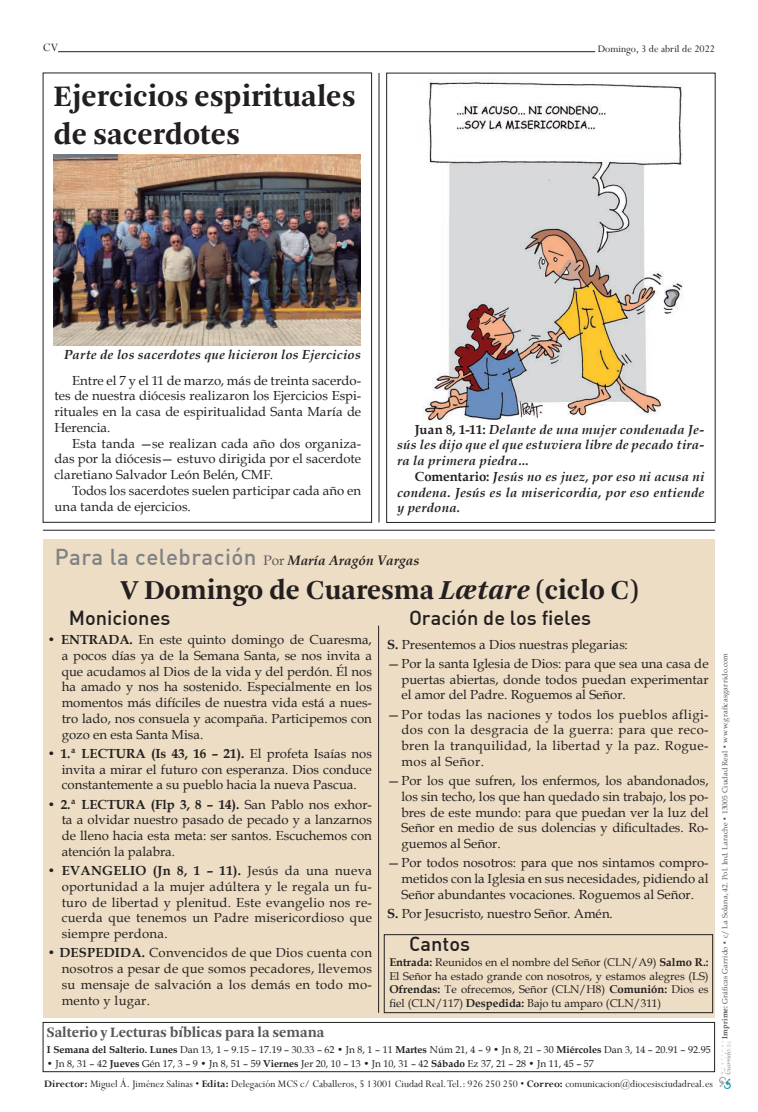
<style>
.page{position:relative;width:758px;height:1112px;background:#fff}
.page>*{position:absolute;margin:0;border:0;box-sizing:border-box;transform-origin:0 0}
.t1{font:700 31.25px/37.5px "Arnhem";color:#231f20}
.t2{font:700 28.75px "Arnhem";color:#231f20}
.t3{font:500 22.5px "DIN";letter-spacing:.02em;color:#808285}
.t4{font:500 20px "DIN Alternate";color:#231f20}
.t5{font:700 15px "Arnhem";color:#57585a}
.t6{font:13.12px/15.8px "Book Antiqua";color:#231f20;text-align:justify}
.t7{font:italic 700 13.12px/15.8px "Book Antiqua";letter-spacing:.015em;color:#231f20;text-align:justify}
.t8{font:12.5px "Perpetua";color:#231f20}
.t9{font:11.25px/13.5px "Book Antiqua";color:#231f20;text-align:justify}
.t10{font:11.25px "Perpetua";color:#231f20}
.t11{font:11.12px "Perpetua";color:#231f20}
.t12{font:10px "Book Antiqua";color:#231f20}
.t13{font:7.5px "Book Antiqua";letter-spacing:.02em;color:#57585a}
.s1{font-style:normal}
.s2{font-family:"Book Antiqua";font-weight:400;font-size:13.75px;color:#57585a}
.s3{font-family:"Book Antiqua";font-weight:700;font-style:italic;font-size:13.75px;color:#231f20}
.s4{font-style:italic}
.s5{font-weight:700}
</style>
<div class="page">
<div style="left:43px;top:1022px;width:672px;height:50px;border:1px solid #231f20"></div>
<div style="left:44px;top:539px;width:671px;height:479px;background:#ecddc4"></div>
<hr style="left:58px;top:51px;width:537px;height:1px;background:#231f20">
<img style="left:719px;top:1042px;width:12px;height:47px">
<img style="left:414px;top:72px;width:274px;height:349px">
<hr style="left:43px;top:530px;width:672px;height:1px;background:#231f20">
<hr style="left:379px;top:73px;width:1px;height:449px;background:#231f20">
<div style="left:384px;top:934px;width:328px;height:79px;border:1px solid #231f20"></div>
<hr style="left:378px;top:626px;width:1px;height:387px;background:#231f20">
<div style="left:386px;top:73px;width:329px;height:450px;border:1px solid #231f20"></div>
<img style="left:54px;top:154px;width:307px;height:191px">
<p class="t8" style="left:43px;top:39px;width:17px">CV</p>
<p class="t10" style="left:597px;top:42px;width:119px">Domingo, 3 de abril de 2022</p>
<h1 class="t1" style="left:54px;top:78px;width:303px">Ejercicios espirituales de sacerdotes</h1>
<p class="t7" style="left:64px;top:347px;width:298px">Parte de los sacerdotes que hicieron los Ejercicios</p>
<p class="t6" style="left:54px;top:372px;width:308px;text-indent:18px">Entre el 7 y el 11 de marzo, más de treinta sacerdo&shy;tes de nuestra diócesis realizaron los Ejercicios Espi&shy;rituales en la casa de espiritualidad Santa María de Herencia.</p>
<p class="t6" style="left:54px;top:435px;width:308px;text-indent:18px">Esta tanda —se realizan cada año dos organiza&shy;das por la diócesis— estuvo dirigida por el sacerdote claretiano Salvador León Belén, CMF.</p>
<p class="t6" style="left:54px;top:482px;width:308px;text-indent:18px">Todos los sacerdotes suelen participar cada año en una tanda de ejercicios.</p>
<p class="t7" style="left:397px;top:421px;width:309px;text-indent:18px"><span class="s1">Juan 8, 1-11:</span> Delante de una mujer condenada Je&shy;sús les dijo que el que estuviera libre de pecado tira&shy;ra la primera piedra…</p>
<p class="t7" style="left:397px;top:468px;width:309px;text-indent:18px"><span class="s1">Comentario:</span> Jesús no es juez, por eso ni acusa ni condena. Jesús es la misericordia, por eso entiende y perdona.</p>
<h3 class="t3" style="left:55px;top:542px;width:366px">Para la celebración <span class="s2">Por</span> <span class="s3">María Aragón Vargas</span></h3>
<h2 class="t2" style="left:121px;top:573px;width:519px">V Domingo de Cuaresma <span class="s4">Lætare</span> (ciclo C)</h2>
<h3 class="t4" style="left:69px;top:605px;width:103px">Moniciones</h3>
<h3 class="t4" style="left:409px;top:605px;width:184px">Oración de los fieles</h3>
<p class="t6" style="left:62px;top:631px;width:312px;text-indent:-14px"><span class="s5">• ENTRADA.</span> En este quinto domingo de Cuaresma, a pocos días ya de la Semana Santa, se nos invita a que acudamos al Dios de la vida y del perdón. Él nos ha amado y nos ha sostenido. Especialmente en los momentos más difíciles de nuestra vida está a nues&shy;tro lado, nos consuela y acompaña. Participemos con gozo en esta Santa Misa.</p>
<p class="t6" style="left:62px;top:745px;width:312px;text-indent:-14px"><span class="s5">• 1.ª LECTURA (Is 43, 16 – 21).</span> El profeta Isaías nos invita a mirar el futuro con esperanza. Dios conduce constantemente a su pueblo hacia la nueva Pascua.</p>
<p class="t6" style="left:62px;top:796px;width:312px;text-indent:-14px"><span class="s5">• 2.ª LECTURA (Flp 3, 8 – 14).</span> San Pablo nos exhor&shy;ta a olvidar nuestro pasado de pecado y a lanzarnos de lleno hacia esta meta: ser santos. Escuchemos con atención la palabra.</p>
<p class="t6" style="left:62px;top:862px;width:312px;text-indent:-14px"><span class="s5">• EVANGELIO (Jn 8, 1 – 11).</span> Jesús da una nueva oportunidad a la mujer adúltera y le regala un fu&shy;turo de libertad y plenitud. Este evangelio nos re&shy;cuerda que tenemos un Padre misericordioso que siempre perdona.</p>
<p class="t6" style="left:62px;top:945px;width:312px;text-indent:-14px"><span class="s5">• DESPEDIDA.</span> Convencidos de que Dios cuenta con nosotros a pesar de que somos pecadores, llevemos su mensaje de salvación a los demás en todo mo&shy;mento y lugar.</p>
<p class="t6" style="left:387px;top:634px;width:323px;line-height:19.2px"><span class="s5">S.</span> Presentemos a Dios nuestras plegarias:<br>—Por la santa Iglesia de Dios: para que sea una casa de</p>
<p class="t6" style="left:401px;top:671px;width:308px">puertas abiertas, donde todos puedan experimentar el amor del Padre. Roguemos al Señor.</p>
<p class="t6" style="left:401px;top:706px;width:309px;text-indent:-14px">—Por todas las naciones y todos los pueblos afligi&shy;dos con la desgracia de la guerra: para que reco&shy;bren la tranquilidad, la libertad y la paz. Rogue&shy;mos al Señor.</p>
<p class="t6" style="left:401px;top:773px;width:309px;text-indent:-14px">—Por los que sufren, los enfermos, los abandonados, los sin techo, los que han quedado sin trabajo, los po&shy;bres de este mundo: para que puedan ver la luz del Señor en medio de sus dolencias y dificultades. Ro&shy;guemos al Señor.</p>
<p class="t6" style="left:401px;top:855px;width:309px;text-indent:-14px">—Por todos nosotros: para que nos sintamos compro&shy;metidos con la Iglesia en sus necesidades, pidiendo al Señor abundantes vocaciones. Roguemos al Señor.</p>
<p class="t6" style="left:387px;top:906px;width:227px"><span class="s5">S.</span> Por Jesucristo, nuestro Señor. Amén.</p>
<h3 class="t4" style="left:409px;top:931px;width:63px">Cantos</h3>
<p class="t9" style="left:389px;top:955px;width:321px"><span class="s5">Entrada:</span> Reunidos en el nombre del Señor (CLN/A9) <span class="s5">Salmo R.:<br></span>El Señor ha estado grande con nosotros, y estamos alegres (LS)<br><span class="s5">Ofrendas:</span> Te ofrecemos, Señor (CLN/H8) <span class="s5">Comunión:</span> Dios es fiel (CLN/117) <span class="s5">Despedida:</span> Bajo tu amparo (CLN/311)</p>
<p class="t5" style="left:47px;top:1024px;width:279px">Salterio y Lecturas bíblicas para la semana</p>
<p class="t12" style="left:47px;top:1043px;width:665px"><span class="s5">I Semana del Salterio. Lunes</span> Dan 13, 1 – 9.15 – 17.19 – 30.33 – 62 • Jn 8, 1 – 11 <span class="s5">Martes</span> Núm 21, 4 – 9 • Jn 8, 21 – 30 <span class="s5">Miércoles</span> Dan 3, 14 – 20.91 – 92.95</p>
<p class="t12" style="left:47px;top:1057px;width:548px">• Jn 8, 31 – 42 <span class="s5">Jueves</span> Gén 17, 3 – 9 • Jn 8, 51 – 59 <span class="s5">Viernes</span> Jer 20, 10 – 13 • Jn 10, 31 – 42 <span class="s5">Sábado</span> Ez 37, 21 – 28 • Jn 11, 45 – 57</p>
<p class="t11" style="left:44px;top:1076px;width:670px"><span class="s5">Director:</span> Miguel Á. Jiménez Salinas • <span class="s5">Edita:</span> Delegación MCS c/ Caballeros, 5 13001 Ciudad Real. Tel.: 926 250 250 • <span class="s5">Correo:</span> comunicacion@diocesisciudadreal.es</p>
<p class="t13" style="left:719px;top:1039px;width:387px;rotate:-90deg"><span class="s5">Imprime:</span> Gráficas Garrido • c/ La Solana, 42. Pol. Ind. Larache • 13005 Ciudad Real • www.graficasgarrido.com</p>
</div>
